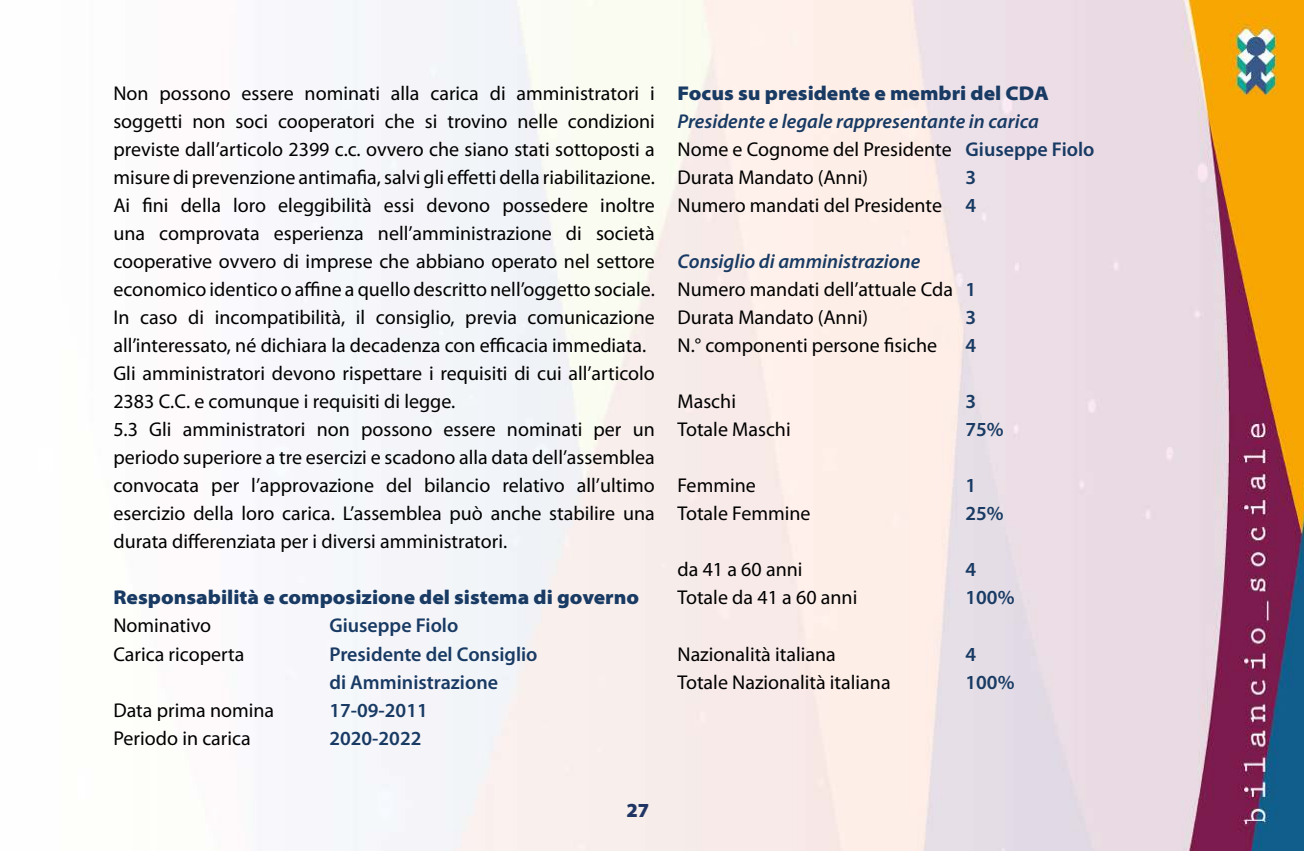
<style>
.page{position:relative;width:1304px;height:851px;background:#fff}
.page>*{position:absolute;margin:0;border:0;box-sizing:border-box;transform-origin:0 0}
.t1{font:20px/28px "Myriad Pro";color:#000}
.t2{font:600 20px/28px "Myriad Pro";color:#183a63}
.t3{font:900 semi-expanded 20px "Myriad Pro";color:#183a63}
.t4{font:900 20px "Myriad Pro";color:#213564}
.s1{font-weight:600;font-style:italic;color:#183a63}
.s2{font-weight:600;color:#183a63}
</style>
<div class="page">
<img style="left:285px;top:0;width:1019px;height:850px">
<p class="t1" style="left:113px;top:79px;width:543px">Non possono essere nominati alla carica di amministratori i soggetti non soci cooperatori che si trovino nelle condizioni previste dall’articolo 2399 c.c. ovvero che siano stati sottoposti a misure di prevenzione antimafia, salvi gli effetti della riabilitazione.<br>Ai fini della loro eleggibilità essi devono possedere inoltre una comprovata esperienza nell’amministrazione di società cooperative ovvero di imprese che abbiano operato nel settore economico identico o affine a quello descritto nell’oggetto sociale.<br>In caso di incompatibilità, il consiglio, previa comunicazione all’interessato, né dichiara la decadenza con efficacia immediata.<br>Gli amministratori devono rispettare i requisiti di cui all’articolo 2383 C.C. e comunque i requisiti di legge.<br>5.3 Gli amministratori non possono essere nominati per un periodo superiore a tre esercizi e scadono alla data dell’assemblea convocata per l’approvazione del bilancio relativo all’ultimo esercizio della loro carica. L’assemblea può anche stabilire una durata differenziata per i diversi amministratori.</p>
<p class="t3" style="left:113px;top:584px;width:527px">Responsabilità e composizione del sistema di governo</p>
<p class="t1" style="left:113px;top:611px;width:99px">Nominativo</p>
<p class="t2" style="left:329px;top:611px;width:130px">Giuseppe Fiolo</p>
<p class="t1" style="left:113px;top:639px;width:133px">Carica ricoperta</p>
<p class="t2" style="left:329px;top:639px;width:210px">Presidente del Consiglio di Amministrazione</p>
<p class="t1" style="left:113px;top:695px;width:162px">Data prima nomina</p>
<p class="t2" style="left:329px;top:695px;width:100px">17-09-2011</p>
<p class="t1" style="left:113px;top:723px;width:139px">Periodo in carica</p>
<p class="t2" style="left:329px;top:723px;width:94px">2020-2022</p>
<p class="t3" style="left:677px;top:80px;width:373px">Focus su presidente e membri del CDA</p>
<p class="t1" style="left:677px;top:107px;width:418px"><span class="s1">Presidente e legale rappresentante in carica<br></span>Nome e Cognome del Presidente <span class="s2">Giuseppe Fiolo<br></span>Durata Mandato (Anni)</p>
<p class="t1" style="left:677px;top:163px;width:300px;text-align:right"><span class="s2">3<br></span>Numero mandati del Presidente <span class="s2">4</span></p>
<p class="t1" style="left:677px;top:247px;width:300px"><span class="s1">Consiglio di amministrazione<br></span>Numero mandati dell’attuale Cda <span class="s2">1<br></span>Durata Mandato (Anni)</p>
<p class="t2" style="left:965px;top:303px;width:12px">3</p>
<p class="t1" style="left:677px;top:331px;width:261px">N.° componenti persone fisiche</p>
<p class="t2" style="left:965px;top:331px;width:12px">4</p>
<p class="t1" style="left:677px;top:387px;width:60px">Maschi</p>
<p class="t2" style="left:965px;top:387px;width:12px">3</p>
<p class="t1" style="left:677px;top:415px;width:115px">Totale Maschi</p>
<p class="t2" style="left:965px;top:415px;width:40px">75%</p>
<p class="t1" style="left:677px;top:471px;width:80px">Femmine</p>
<p class="t2" style="left:965px;top:471px;width:12px">1</p>
<p class="t1" style="left:677px;top:499px;width:135px">Totale Femmine</p>
<p class="t2" style="left:965px;top:499px;width:40px">25%</p>
<p class="t1" style="left:677px;top:555px;width:127px">da 41 a 60 anni</p>
<p class="t2" style="left:965px;top:555px;width:12px">4</p>
<p class="t1" style="left:677px;top:583px;width:181px">Totale da 41 a 60 anni</p>
<p class="t2" style="left:965px;top:583px;width:50px">100%</p>
<p class="t1" style="left:677px;top:639px;width:160px">Nazionalità italiana</p>
<p class="t2" style="left:965px;top:639px;width:12px">4</p>
<p class="t1" style="left:677px;top:667px;width:215px">Totale Nazionalità italiana</p>
<p class="t2" style="left:965px;top:667px;width:50px">100%</p>
<p class="t4" style="left:626px;top:796px;width:24px">27</p>
</div>
